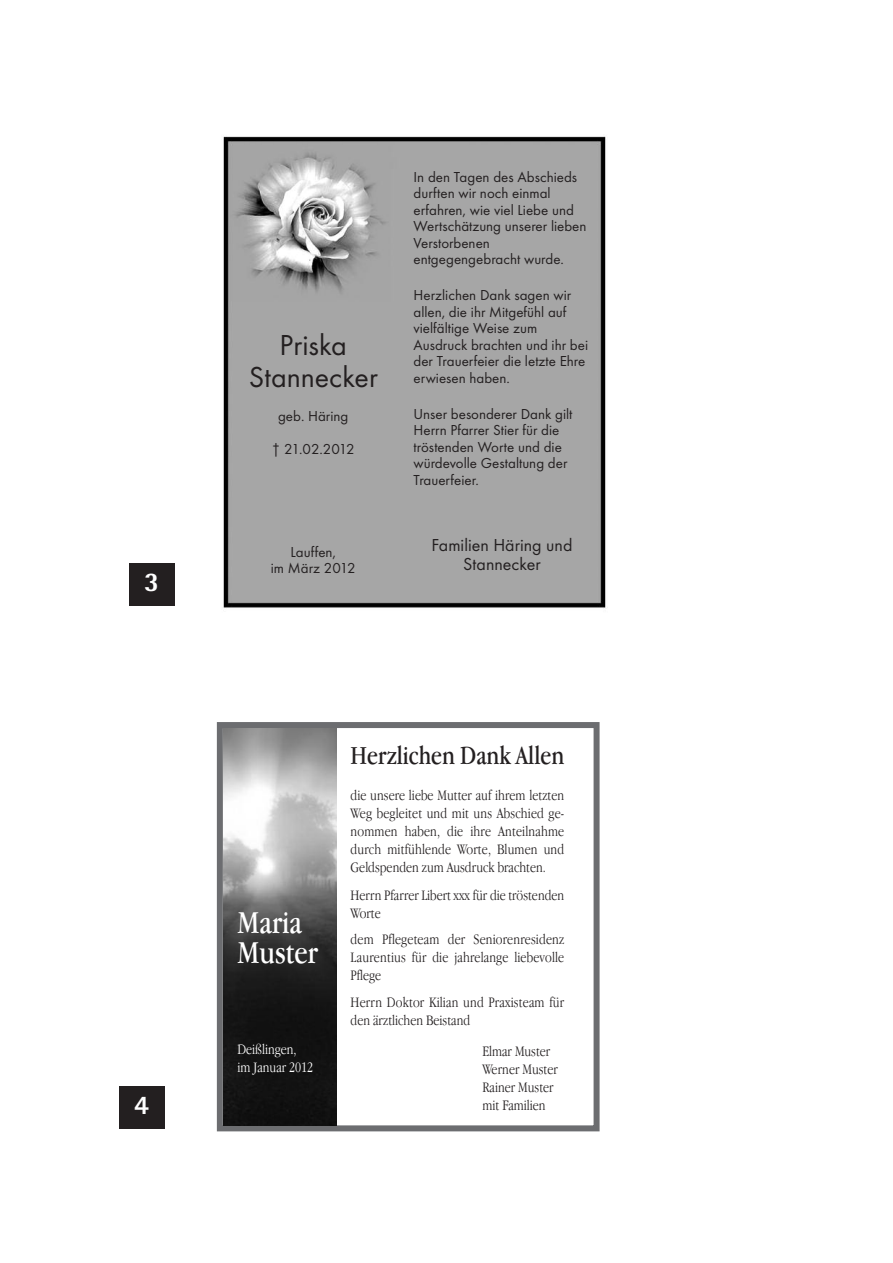
<style>
.page{position:relative;width:893px;height:1263px;background:#fff}
.page>*{position:absolute;margin:0;border:0;box-sizing:border-box;transform-origin:0 0}
.t1{font:33px/30px "Apple Garamond";color:#fff}
.t2{font:30px/31.5px "Futura T";color:#231f20;text-align:center}
.t3{font:27px "Apple Garamond";color:#231f20}
.t4{font:800 27px "Rotis Semi Sans";color:#fff}
.t5{font:18px/19.5px "Futura T";color:#231f20;text-align:center}
.t6{font:15px/16.5px "Futura T";color:#231f20}
.t7{font:300 15px/18px "Apple Garamond";color:#231f20}
.t8{font:300 15px/18px "Apple Garamond";color:#fff}
</style>
<div class="page">
<img style="left:223px;top:136px;width:383px;height:473px">
<div style="left:217px;top:722px;width:383px;height:409px;border:6px solid #6c6d70"></div>
<img style="left:223px;top:729px;width:113px;height:396px">
<div style="left:129px;top:563px;width:45px;height:42px;background:#231f20"></div>
<div style="left:119px;top:1086px;width:45px;height:43px;background:#231f20"></div>
<h3 class="t4" style="left:144px;top:572px;width:17px">3</h3>
<h3 class="t4" style="left:134px;top:1095px;width:17px">4</h3>
<h2 class="t2" style="left:249px;top:329px;width:131px">Priska<br>Stannecker</h2>
<p class="t6" style="left:278px;top:408px;width:72px">geb. Häring</p>
<p class="t6" style="left:272px;top:441px;width:84px">† 21.02.2012</p>
<p class="t6" style="left:271px;top:543px;width:86px;text-align:center">Lauffen,<br>im März 2012</p>
<p class="t6" style="left:413px;top:168px;width:175px">In den Tagen des Abschieds durften wir noch einmal erfahren, wie viel Liebe und<br>Wertschätzung unserer lieben<br>Verstorbenen entgegengebracht wurde.</p>
<p class="t6" style="left:413px;top:287px;width:176px">Herzlichen Dank sagen wir allen, die ihr Mitgefühl auf vielfältige Weise zum<br>Ausdruck brachten und ihr bei der Trauerfeier die letzte Ehre erwiesen haben.</p>
<p class="t6" style="left:413px;top:405px;width:160px">Unser besonderer Dank gilt<br>Herrn Pfarrer Stier für die tröstenden Worte und die würdevolle Gestaltung der<br>Trauerfeier.</p>
<p class="t5" style="left:431px;top:535px;width:143px">Familien Häring und<br>Stannecker</p>
<h1 class="t1" style="left:237px;top:910px;width:82px">Maria<br>Muster</h1>
<p class="t8" style="left:237px;top:1041px;width:77px">Deißlingen, im Januar 2012</p>
<h3 class="t3" style="left:351px;top:745px;width:215px">Herzlichen Dank Allen</h3>
<p class="t7" style="left:351px;top:787px;width:215px;text-align:justify">die unsere liebe Mutter auf ihrem letzten Weg begleitet und mit uns Abschied ge&shy;nommen haben, die ihre Anteilnahme durch mitfühlende Worte, Blumen und Geldspenden zum Ausdruck brachten.</p>
<p class="t7" style="left:351px;top:888px;width:215px">Herrn Pfarrer Libert xxx für die tröstenden<br>Worte</p>
<p class="t7" style="left:351px;top:931px;width:215px;text-align:justify">dem Pflegeteam der Seniorenresidenz Laurentius für die jahrelange liebevolle Pflege</p>
<p class="t7" style="left:351px;top:994px;width:215px">Herrn Doktor Kilian und Praxisteam für den ärztlichen Beistand</p>
<p class="t7" style="left:482px;top:1044px;width:77px">Elmar Muster<br>Werner Muster<br>Rainer Muster mit Familien</p>
</div>
